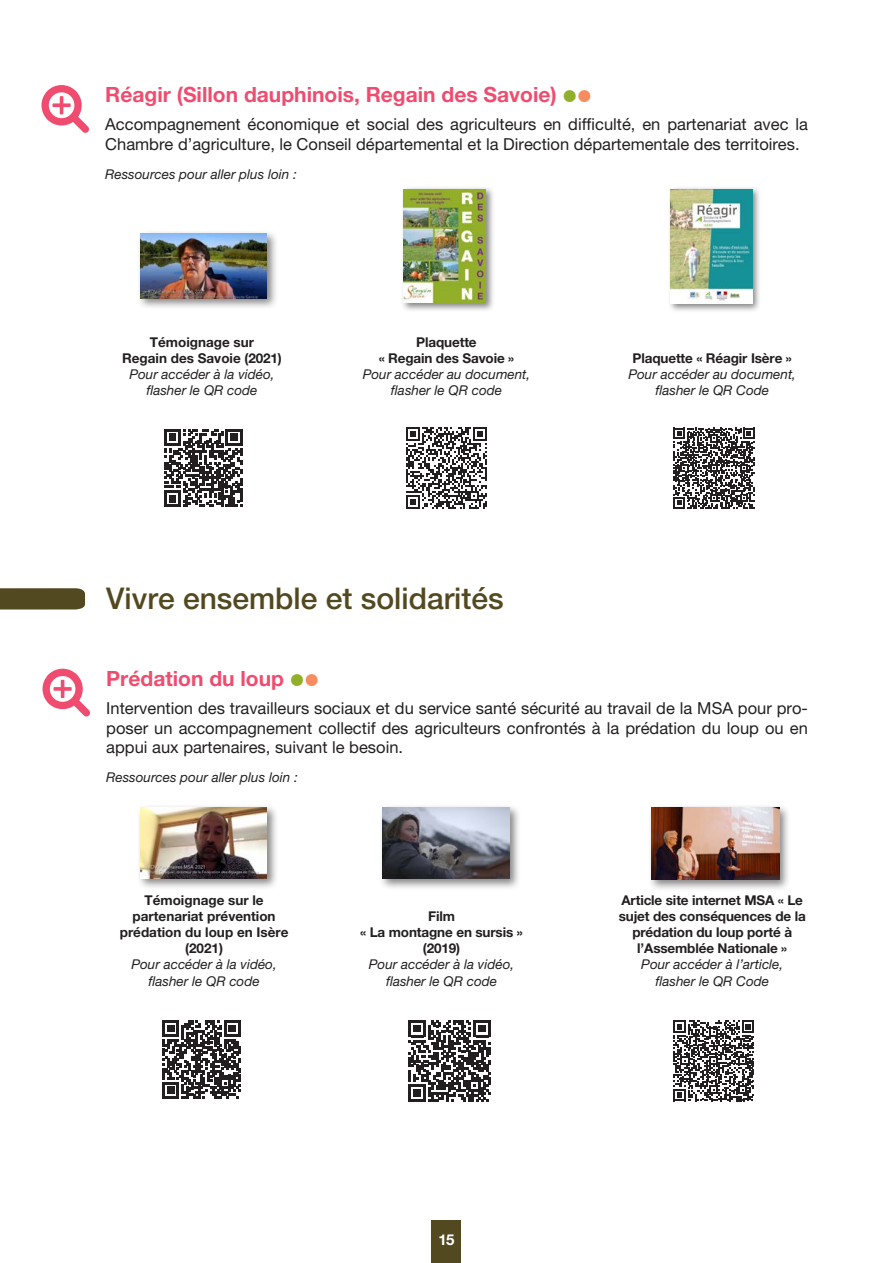
<style>
.page{position:relative;width:893px;height:1263px;background:#fff}
.page>*{position:absolute;margin:0;border:0;box-sizing:border-box;transform-origin:0 0}
.Texte_Courant{font:30px "Helvetica Neue LT 65 Md";color:#534920}
.Texte_Courant-2{font:21px "Helvetica Neue LT 75 Bd";color:#f04c6f}
.Texte_Courant-3{font:16.5px/19.8px "Helvetica Neue LT 55 Rm";color:#231f20}
.t1{font:15px "Helvetica Neue LT 75 Bd";color:#fff}
.encadré_titre{font:13.5px/16.2px "Helvetica Neue LT 75 Bd";letter-spacing:-.01em;color:#231f20;text-align:center}
.encadré_titre-2{font:13.5px "Helvetica Neue LT 56 It";color:#231f20}
.texte_courant_C9{font:13.5px "Helvetica Neue LT 56 It";color:#231f20}
.Texte_Courant-4{font:13.5px "Helvetica Neue LT 56 It";color:#231f20}
</style>
<div class="page">
<div style="left:432px;top:1220px;width:29px;height:43px;background:#534920"></div>
<svg style="left:41px;top:85px;width:48px;height:48px"></svg>
<svg style="left:164px;top:429px;width:78px;height:78px"></svg>
<svg style="left:406px;top:427px;width:81px;height:81px"></svg>
<svg style="left:674px;top:428px;width:80px;height:80px"></svg>
<div style="left:136px;top:229px;width:142px;height:81px;background:#231f20;opacity:.55"></div>
<img style="left:140px;top:233px;width:127px;height:66px">
<div style="left:401px;top:186px;width:94px;height:126px;background:#231f20;opacity:.55"></div>
<img style="left:404px;top:189px;width:81px;height:114px">
<div style="left:668px;top:186px;width:94px;height:126px;background:#231f20;opacity:.55"></div>
<img style="left:671px;top:189px;width:81px;height:114px">
<div style="left:0;top:588px;width:85px;height:21px;background:#534920"></div>
<svg style="left:43px;top:669px;width:47px;height:47px"></svg>
<svg style="left:163px;top:1020px;width:78px;height:78px"></svg>
<div style="left:378px;top:804px;width:143px;height:86px;background:#231f20;opacity:.55"></div>
<img style="left:382px;top:808px;width:127px;height:71px">
<div style="left:136px;top:804px;width:142px;height:86px;background:#231f20;opacity:.55"></div>
<img style="left:140px;top:808px;width:127px;height:70px">
<svg style="left:409px;top:1020px;width:82px;height:82px"></svg>
<div style="left:647px;top:804px;width:143px;height:88px;background:#231f20;opacity:.55"></div>
<img style="left:651px;top:808px;width:128px;height:72px">
<svg style="left:673px;top:1020px;width:81px;height:81px"></svg>
<p class="Texte_Courant-2" style="left:105px;top:81px;width:453px">Réagir (Sillon dauphinois, Regain des Savoie)</p>
<p class="Texte_Courant-3" style="left:105px;top:114px;width:704px">Accompagnement économique et social des agriculteurs en difficulté, en partenariat avec la<br>Chambre d’agriculture, le Conseil départemental et la Direction départementale des territoires.</p>
<p class="Texte_Courant-4" style="left:105px;top:166px;width:193px">Ressources pour aller plus loin :</p>
<p class="encadré_titre" style="left:150px;top:334px;width:106px">Témoignage sur</p>
<p class="encadré_titre" style="left:122px;top:350px;width:161px">Regain des Savoie (2021)</p>
<p class="encadré_titre-2" style="left:129px;top:366px;width:147px">Pour accéder à la vidéo,</p>
<p class="texte_courant_C9" style="left:146px;top:382px;width:113px">flasher le QR code</p>
<p class="encadré_titre" style="left:416px;top:334px;width:62px">Plaquette</p>
<p class="encadré_titre" style="left:379px;top:350px;width:137px">« Regain des Savoie »</p>
<p class="encadré_titre-2" style="left:363px;top:366px;width:169px">Pour accéder au document,</p>
<p class="texte_courant_C9" style="left:391px;top:382px;width:113px">flasher le QR code</p>
<p class="Texte_Courant" style="left:106px;top:580px;width:399px">Vivre ensemble et solidarités</p>
<p class="encadré_titre" style="left:633px;top:350px;width:161px">Plaquette « Réagir Isère »</p>
<p class="encadré_titre-2" style="left:628px;top:366px;width:169px">Pour accéder au document,</p>
<p class="encadré_titre-2" style="left:655px;top:382px;width:115px">flasher le QR Code</p>
<p class="Texte_Courant-2" style="left:106px;top:665px;width:179px">Prédation du loup</p>
<p class="Texte_Courant-3" style="left:106px;top:698px;width:703px;text-align:justify">Intervention des travailleurs sociaux et du service santé sécurité au travail de la MSA pour pro&shy;poser un accompagnement collectif des agriculteurs confrontés à la prédation du loup ou en appui aux partenaires, suivant le besoin.</p>
<p class="Texte_Courant-4" style="left:106px;top:769px;width:193px">Ressources pour aller plus loin :</p>
<p class="encadré_titre" style="left:120px;top:891px;width:170px">Témoignage sur le partenariat prévention prédation du loup en Isère (2021)</p>
<p class="encadré_titre-2" style="left:131px;top:956px;width:147px">Pour accéder à la vidéo,</p>
<p class="texte_courant_C9" style="left:149px;top:972px;width:113px">flasher le QR code</p>
<p class="encadré_titre" style="left:428px;top:907px;width:28px">Film</p>
<p class="encadré_titre" style="left:360px;top:923px;width:164px">« La montagne en sursis » (2019)</p>
<p class="encadré_titre-2" style="left:369px;top:956px;width:147px">Pour accéder à la vidéo,</p>
<p class="texte_courant_C9" style="left:386px;top:972px;width:113px">flasher le QR code</p>
<p class="encadré_titre" style="left:619px;top:891px;width:189px">Article site internet MSA « Le sujet des conséquences de la prédation du loup porté à l’Assemblée Nationale »</p>
<p class="encadré_titre-2" style="left:641px;top:956px;width:144px">Pour accéder à l’article,</p>
<p class="encadré_titre-2" style="left:655px;top:972px;width:115px">flasher le QR Code</p>
<p class="t1" style="left:438px;top:1230px;width:18px">15</p>
</div>
